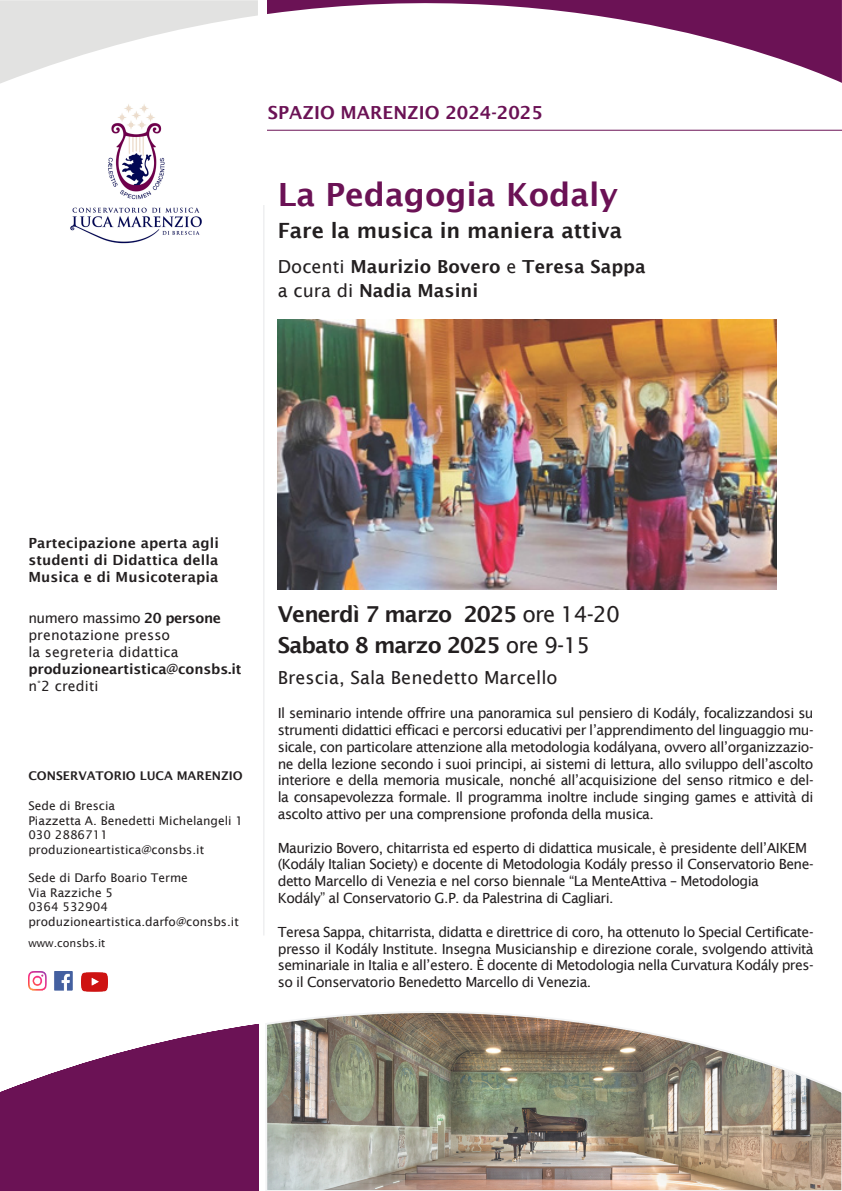
<style>
.page{position:relative;width:842px;height:1191px;background:#fff}
.page>*{position:absolute;margin:0;border:0;box-sizing:border-box;transform-origin:0 0}
.t1{font:600 32px "Lucida Sans";color:#6b1255}
.t2{font:600 22px "Lucida Sans";letter-spacing:-.04em;color:#231f20}
.t3{font:600 21px "Lucida Sans";color:#231f20}
.t4{font:600 18px "Lucida Sans";color:#231f20}
.t5{font:18px "Lucida Sans";color:#231f20}
.t6{font:600 18px "Lucida Sans";color:#6b1255}
.t7{font:14px/16.8px "Lucida Sans";letter-spacing:-.04em;color:#231f20;text-align:justify}
.t8{font:14px/16.8px "Lucida Sans";letter-spacing:.01em;color:#231f20}
.t9{font:600 14px/16.8px "Lucida Sans";letter-spacing:.01em;color:#231f20;text-align:justify}
.t10{font:600 14px "Lucida Sans";letter-spacing:-.01em;color:#231f20}
.t11{font:12px/14.4px "Lucida Sans";color:#231f20}
.t12{font:600 12px "Lucida Sans";color:#231f20}
.t13{font:11px "Lucida Sans";color:#231f20}
.s1{font-weight:400}
.s2{font-weight:600}
</style>
<div class="page">
<svg style="left:0;top:1024px;width:259px;height:167px;fill:#6b1255"></svg>
<img style="left:265px;top:1011px;width:577px;height:180px">
<svg style="left:0;top:0;width:258px;height:84px"></svg>
<svg style="left:267px;top:0;width:575px;height:83px"></svg>
<hr style="left:267px;top:130px;width:575px;height:1px;background:#6b1255">
<img style="left:70px;top:104px;width:132px;height:140px">
<img style="left:28px;top:971px;width:44px;height:19px">
<img style="left:81px;top:972px;width:26px;height:19px">
<hr style="left:263px;top:205px;width:1px;height:730px;background:#e6e7e9">
<img style="left:278px;top:320px;width:499px;height:270px">
<p class="t6" style="left:268px;top:102px;width:276px">SPAZIO MARENZIO 2024-2025</p>
<p class="t1" style="left:278px;top:177px;width:342px">La Pedagogia Kodaly</p>
<p class="t3" style="left:278px;top:219px;width:346px">Fare la musica in maniera attiva</p>
<p class="t4" style="left:278px;top:257px;width:369px"><span class="s1">Docenti</span> Maurizio Bovero <span class="s1">e</span> Teresa Sappa</p>
<p class="t4" style="left:278px;top:281px;width:202px"><span class="s1">a cura di</span> Nadia Masini</p>
<p class="t9" style="left:28px;top:534px;width:192px">Partecipazione aperta agli studenti di Didattica della Musica e di Musicoterapia</p>
<p class="t8" style="left:28px;top:610px;width:194px">numero massimo <span class="s2">20 persone </span>prenotazione presso<br>la segreteria didattica</p>
<p class="t10" style="left:28px;top:661px;width:215px">produzioneartistica@consbs.it</p>
<p class="t8" style="left:28px;top:677px;width:72px">n°2 crediti</p>
<p class="t12" style="left:28px;top:769px;width:216px">CONSERVATORIO LUCA MARENZIO</p>
<p class="t11" style="left:28px;top:799px;width:216px">Sede di Brescia<br>Piazzetta A. Benedetti Michelangeli 1<br>030 2886711 produzioneartistica@consbs.it</p>
<p class="t11" style="left:28px;top:871px;width:212px">Sede di Darfo Boario Terme<br>Via Razziche 5<br>0364 532904 produzioneartistica.darfo@consbs.it</p>
<p class="t13" style="left:28px;top:937px;width:79px">www.consbs.it</p>
<p class="t2" style="left:278px;top:602px;width:344px">Venerdì 7 marzo 2025 <span class="s1">ore 14-20</span></p>
<p class="t2" style="left:278px;top:633px;width:314px">Sabato 8 marzo 2025 <span class="s1">ore 9-15</span></p>
<p class="t5" style="left:278px;top:667px;width:281px">Brescia, Sala Benedetto Marcello</p>
<p class="t7" style="left:278px;top:705px;width:537px">Il seminario intende offrire una panoramica sul pensiero di Kodály, focalizzandosi su strumenti didattici efficaci e percorsi educativi per l’apprendimento del linguaggio mu&shy;sicale, con particolare attenzione alla metodologia kodályana, ovvero all’organizzazio&shy;ne della lezione secondo i suoi principi, ai sistemi di lettura, allo sviluppo dell’ascolto interiore e della memoria musicale, nonché all’acquisizione del senso ritmico e del&shy;la consapevolezza formale. Il programma inoltre include singing games e attività di ascolto attivo per una comprensione profonda della musica.</p>
<p class="t7" style="left:278px;top:839px;width:531px">Maurizio Bovero, chitarrista ed esperto di didattica musicale, è presidente dell’AIKEM</p>
<p class="t7" style="left:278px;top:856px;width:537px">(Kodály Italian Society) e docente di Metodologia Kodály presso il Conservatorio Bene&shy;detto Marcello di Venezia e nel corso biennale “La MenteAttiva – Metodologia</p>
<p class="t7" style="left:278px;top:889px;width:337px">Kodály” al Conservatorio G.P. da Palestrina di Cagliari.</p>
<p class="t7" style="left:278px;top:923px;width:537px">Teresa Sappa, chitarrista, didatta e direttrice di coro, ha ottenuto lo Special Certificate&shy;presso il Kodály Institute. Insegna Musicianship e direzione corale, svolgendo attività seminariale in Italia e all’estero. È docente di Metodologia nella Curvatura Kodály pres&shy;so il Conservatorio Benedetto Marcello di Venezia.</p>
</div>
